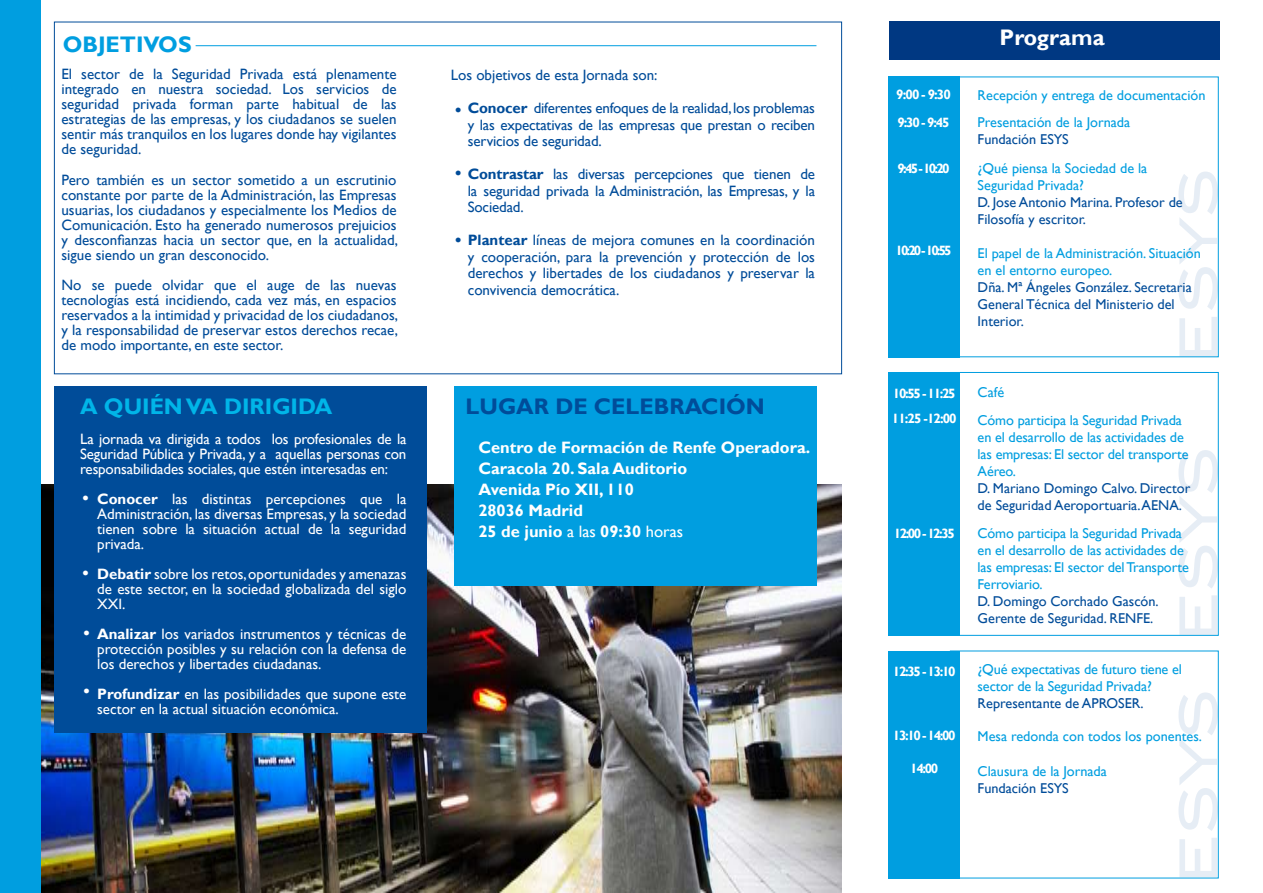
<style>
.page{position:relative;width:1263px;height:893px;background:#fff}
.page>*{position:absolute;margin:0;border:0;box-sizing:border-box;transform-origin:0 0}
.t1{font:700 22.5px "Gill Sans";color:#004c99}
.t2{font:700 22.5px "Gill Sans";color:#00b5e8}
.t3{font:700 22.5px "Gill Sans";color:#009ee0}
.t4{font:700 22.5px "Gill Sans";color:#fff}
.t5{font:18px "Times";color:#fff}
.t6{font:18px "Times";color:#004c99}
.t7{font:700 16.5px/21px "Gill Sans";color:#fff}
.t8{font:15px/15px "Gill Sans";color:#004c99;text-align:justify}
.t9{font:15px/15px "Gill Sans";color:#fff;text-align:justify}
.t10{font:14.25px/17.1px "Gill Sans";letter-spacing:-.01em;color:#009ee0}
.t11{font:14.25px/17.1px "Gill Sans";color:#004c99}
.t12{font:700 13.5px/28.2px "Gill Sans";letter-spacing:-.1em;color:#fff}
.s1{font-weight:700}
.s2{font-weight:400}
</style>
<div class="page">
<img style="left:41px;top:485px;width:801px;height:408px">
<div style="left:54px;top:386px;width:372px;height:346px;background:#004c99"></div>
<div style="left:454px;top:386px;width:363px;height:200px;background:#009ee0"></div>
<div style="left:0;top:0;width:41px;height:893px;background:#009ee0"></div>
<div style="left:889px;top:21px;width:330px;height:38px;background:#003882"></div>
<div style="left:889px;top:76px;width:71px;height:281px;background:#009ee0"></div>
<div style="left:950px;top:77px;width:269px;height:280px;border:1px solid #009ee0"></div>
<div style="left:889px;top:372px;width:71px;height:264px;background:#009ee0"></div>
<div style="left:950px;top:372px;width:269px;height:264px;border:1px solid #009ee0"></div>
<div style="left:889px;top:651px;width:71px;height:227px;background:#009ee0"></div>
<div style="left:950px;top:651px;width:269px;height:227px;border:1px solid #009ee0"></div>
<svg style="left:1179px;top:838px;width:38px;height:39px"></svg>
<svg style="left:1178px;top:692px;width:40px;height:139px"></svg>
<svg style="left:1179px;top:595px;width:38px;height:40px"></svg>
<svg style="left:1178px;top:450px;width:40px;height:139px"></svg>
<svg style="left:1179px;top:317px;width:38px;height:39px"></svg>
<svg style="left:1178px;top:172px;width:40px;height:138px"></svg>
<hr style="left:196px;top:45px;width:620px;height:1px;background:#009ee0">
<h1 class="t3" style="left:63px;top:31px;width:130px">OBJETIVOS</h1>
<p class="t8" style="left:61px;top:67px;width:337px">El sector de la Seguridad Privada está plenamente integrado en nuestra sociedad. Los servicios de seguridad privada forman parte habitual de las estrategias de las empresas, y los ciudadanos se suelen sentir más tranquilos en los lugares donde hay vigilantes de seguridad.</p>
<p class="t8" style="left:61px;top:172px;width:338px">Pero también es un sector sometido a un escrutinio constante por parte de la Administración, las Empresas usuarias, los ciudadanos y especialmente los Medios de Comunicación. Esto ha generado numerosos prejuicios y desconfianzas hacia un sector que, en la actualidad, sigue siendo un gran desconocido.</p>
<p class="t8" style="left:61px;top:277px;width:338px">No se puede olvidar que el auge de las nuevas tecnologías está incidiendo, cada vez más, en espacios reservados a la intimidad y privacidad de los ciudadanos, y la responsabilidad de preservar estos derechos recae, de modo importante, en este sector.</p>
<h1 class="t2" style="left:80px;top:393px;width:254px">A QUIÉN VA DIRIGIDA</h1>
<p class="t9" style="left:80px;top:432px;width:328px">La jornada va dirigida a todos los profesionales de la Seguridad Pública y Privada, y a aquellas personas con responsabilidades sociales, que estén interesadas en:</p>
<p class="t9" style="left:97px;top:492px;width:311px"><span class="s1">Conocer</span> las distintas percepciones que la Administración, las diversas Empresas, y la sociedad tienen sobre la situación actual de la seguridad privada.</p>
<p class="t9" style="left:97px;top:567px;width:311px"><span class="s1">Debatir</span> sobre los retos, oportunidades y amenazas de este sector, en la sociedad globalizada del siglo XXI.</p>
<p class="t9" style="left:97px;top:627px;width:311px"><span class="s1">Analizar</span> los variados instrumentos y técnicas de protección posibles y su relación con la defensa de los derechos y libertades ciudadanas.</p>
<p class="t9" style="left:97px;top:687px;width:311px"><span class="s1">Profundizar</span> en las posibilidades que supone este sector en la actual situación económica.</p>
<p class="t5" style="left:82px;top:488px;width:8px">•</p>
<p class="t5" style="left:82px;top:563px;width:8px">•</p>
<p class="t5" style="left:83px;top:623px;width:8px">•</p>
<p class="t5" style="left:83px;top:681px;width:8px">•</p>
<p class="t8" style="left:451px;top:68px;width:208px">Los objetivos de esta Jornada son:</p>
<p class="t8" style="left:468px;top:100px;width:349px;line-height:16.5px"><span class="s1">Conocer</span> diferentes enfoques de la realidad, los problemas y las expectativas de las empresas que prestan o reciben servicios de seguridad.</p>
<p class="t8" style="left:468px;top:166px;width:349px;line-height:16.5px"><span class="s1">Contrastar</span> las diversas percepciones que tienen de la seguridad privada la Administración, las Empresas, y la Sociedad.</p>
<p class="t8" style="left:468px;top:232px;width:349px;line-height:16.5px"><span class="s1">Plantear</span> líneas de mejora comunes en la coordinación y cooperación, para la prevención y protección de los derechos y libertades de los ciudadanos y preservar la convivencia democrática.</p>
<p class="t6" style="left:455px;top:100px;width:8px">•</p>
<p class="t6" style="left:455px;top:163px;width:8px">•</p>
<p class="t6" style="left:455px;top:230px;width:8px">•</p>
<h1 class="t1" style="left:466px;top:393px;width:301px">LUGAR DE CELEBRACIÓN</h1>
<p class="t7" style="left:478px;top:438px;width:333px">Centro de Formación de Renfe Operadora.<br>Caracola 20. Sala Auditorio<br>Avenida Pío XII, 110<br>28036 Madrid<br>25 de junio <span class="s2">a las</span> 09:30 <span class="s2">horas</span></p>
<p class="t12" style="left:896px;top:81px;width:56px">9:00 - 9:30<br>9:30 - 9:45</p>
<p class="t12" style="left:897px;top:155px;width:54px">9:45 -10:20</p>
<p class="t12" style="left:895px;top:237px;width:58px">10:20 -10:55</p>
<h1 class="t4" style="left:999px;top:24px;width:107px">Programa</h1>
<p class="t10" style="left:978px;top:81px;width:229px;line-height:27.6px">Recepción y entrega de documentación<br>Presentación de la Jornada</p>
<p class="t11" style="left:978px;top:131px;width:93px">Fundación ESYS</p>
<p class="t10" style="left:978px;top:160px;width:171px">¿Qué piensa la Sociedad de la<br>Seguridad Privada?</p>
<p class="t11" style="left:978px;top:194px;width:207px">D. Jose Antonio Marina. Profesor de<br>Filosofía y escritor.</p>
<p class="t10" style="left:978px;top:245px;width:225px">El papel de la Administración. Situación en el entorno europeo.</p>
<p class="t11" style="left:978px;top:279px;width:216px">Dña. Mª Ángeles González. Secretaria<br>General Técnica del Ministerio del<br>Interior.</p>
<p class="t12" style="left:892px;top:381px;width:66px;line-height:25.5px">10:55 - 11:25<br>11:25 -12:00</p>
<p class="t10" style="left:978px;top:379px;width:206px;line-height:27.6px">Café<br>Cómo participa la Seguridad Privada</p>
<p class="t10" style="left:978px;top:429px;width:212px">en el desarrollo de las actividades de las empresas: El sector del transporte<br>Aéreo.</p>
<p class="t11" style="left:978px;top:480px;width:214px">D. Mariano Domingo Calvo. Director de Seguridad Aeroportuaria. AENA.</p>
<p class="t12" style="left:894px;top:520px;width:63px">12:00 - 12:35</p>
<p class="t10" style="left:978px;top:524px;width:213px">Cómo participa la Seguridad Privada en el desarrollo de las actividades de las empresas: El sector del Transporte<br>Ferroviario.</p>
<p class="t11" style="left:978px;top:593px;width:183px">D. Domingo Corchado Gascón.<br>Gerente de Seguridad. RENFE.</p>
<p class="t12" style="left:893px;top:658px;width:64px">12:35 - 13:10</p>
<p class="t10" style="left:978px;top:660px;width:206px">¿Qué expectativas de futuro tiene el sector de la Seguridad Privada?</p>
<p class="t11" style="left:978px;top:695px;width:167px">Representante de APROSER.</p>
<p class="t12" style="left:893px;top:722px;width:64px">13:10 - 14:00</p>
<p class="t12" style="left:910px;top:755px;width:30px">14:00</p>
<p class="t10" style="left:978px;top:727px;width:226px">Mesa redonda con todos los ponentes.</p>
<p class="t10" style="left:978px;top:763px;width:131px">Clausura de la Jornada</p>
<p class="t11" style="left:978px;top:780px;width:93px">Fundación ESYS</p>
</div>
